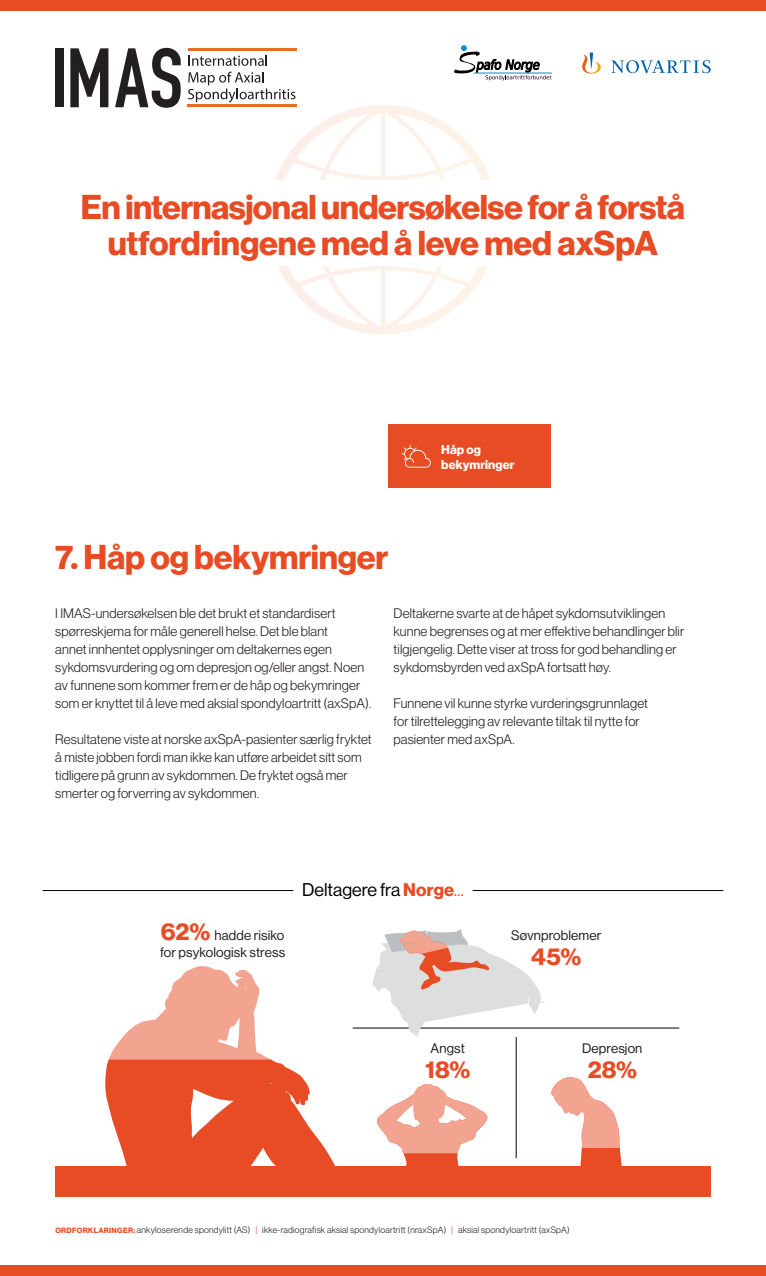
<style>
.page{position:relative;width:766px;height:1276px;background:#fff}
.page>*{position:absolute;margin:0;border:0;box-sizing:border-box;transform-origin:0 0}
.Tittel{font:700 33.75px/36px "Volta Modern Display 75";letter-spacing:-.015em;color:#e74c25;text-align:center}
.Uthevet_-_Infographi{font:700 24px "Volta Modern Display 75";color:#e74c25}
.t1{font:18px "Volta Modern Display 55 Roman";color:#000}
.Brødtekst{font:300 13.5px/18px "Volta Modern Display 45";letter-spacing:.01em;color:#231f20}
.Uthevet_-_Infographi-2{font:13.5px/16.5px "Volta Modern Display 55 Roman";letter-spacing:.01em;color:#231f20}
.Knapp_-_aktiv__u_lin{font:700 12.45px/14.9px "Volta Modern Display 75";letter-spacing:.01em;color:#fff}
.t2{font:300 9px "Volta Modern Display 45";letter-spacing:.025em;color:#231f20}
.s1{font-family:"Volta Modern Display 75";font-weight:700;color:#e74c25}
.s2{color:#e74c25}
.s3{font-family:"Volta Modern Display 75";font-weight:700;font-size:24px;color:#e74c25}
.s4{font-family:"Volta Modern Display 75";font-weight:700;font-size:7.5px;color:#e74c25}
</style>
<div class="page">
<svg style="left:275px;top:105px;width:216px;height:229px"></svg>
<svg style="left:70px;top:48px;width:38px;height:59px"></svg>
<svg style="left:115px;top:48px;width:66px;height:60px"></svg>
<hr style="left:188px;top:48px;width:108px;height:3px;background:#eb6a25">
<hr style="left:187px;top:104px;width:109px;height:3px;background:#eb6a25">
<div style="left:55px;top:48px;width:8px;height:59px;background:#231f20"></div>
<svg style="left:188px;top:55px;width:79px;height:11px"></svg>
<svg style="left:188px;top:72px;width:107px;height:30px"></svg>
<div style="left:0;top:1265px;width:765px;height:11px;background:#e74c25"></div>
<div style="left:0;top:0;width:765px;height:11px;background:#e74c25"></div>
<div style="left:0;top:181px;width:765px;height:85px;background:#fff"></div>
<svg style="left:454px;top:45px;width:97px;height:35px"></svg>
<svg style="left:582px;top:53px;width:128px;height:21px"></svg>
<hr style="left:43px;top:890px;width:250px;height:1px;background:#000">
<hr style="left:472px;top:890px;width:251px;height:1px;background:#000">
<svg style="left:551px;top:1077px;width:71px;height:89px"></svg>
<svg style="left:377px;top:1084px;width:110px;height:82px"></svg>
<svg style="left:109px;top:966px;width:161px;height:93px;fill:#f3a491"></svg>
<hr style="left:352px;top:1028px;width:327px;height:1px;background:#000">
<hr style="left:516px;top:1037px;width:1px;height:121px;background:#000">
<svg style="left:372px;top:929px;width:173px;height:108px"></svg>
<div style="left:55px;top:1166px;width:655px;height:30px;background:#e74c25"></div>
<svg style="left:105px;top:1059px;width:231px;height:107px"></svg>
<div style="left:388px;top:424px;width:162px;height:64px;background:#e74c25"></div>
<svg style="left:401px;top:445px;width:29px;height:22px"></svg>
<h1 class="Tittel" style="left:81px;top:190px;width:605px">En internasjonal undersøkelse for å forstå utfordringene med å leve med axSpA</h1>
<p class="Tittel" style="left:55px;top:540px;width:334px">7. Håp og bekymringer</p>
<p class="Knapp_-_aktiv__u_lin" style="left:441px;top:442px;width:75px">Håp og bekymringer</p>
<p class="Brødtekst" style="left:55px;top:604px;width:317px">I IMAS-undersøkelsen ble det brukt et standardisert spørreskjema for måle generell helse. Det ble blant<br>annet innhentet opplysninger om deltakernes egen sykdomsvurdering og om depresjon og/eller angst. Noen av funnene som kommer frem er de håp og bekymringer som er knyttet til å leve med aksial spondyloartritt (axSpA).</p>
<p class="Brødtekst" style="left:55px;top:730px;width:318px">Resultatene viste at norske axSpA-pasienter særlig fryktet å miste jobben fordi man ikke kan utføre arbeidet sitt som tidligere på grunn av sykdommen. De fryktet også mer smerter og forverring av sykdommen.</p>
<p class="Brødtekst" style="left:393px;top:604px;width:292px">Deltakerne svarte at de håpet sykdomsutviklingen kunne begrenses og at mer effektive behandlinger blir tilgjengelig. Dette viser at tross for god behandling er sykdomsbyrden ved axSpA fortsatt høy.</p>
<p class="Brødtekst" style="left:393px;top:694px;width:256px">Funnene vil kunne styrke vurderingsgrunnlaget for tilrettelegging av relevante tiltak til nytte for pasienter med axSpA.</p>
<p class="t1" style="left:302px;top:879px;width:163px">Deltagere fra <span class="s1">Norge</span><span class="s2">...</span></p>
<p class="Uthevet_-_Infographi-2" style="left:160px;top:927px;width:127px"><span class="s3">62%</span> hadde risiko for psykologisk stress</p>
<p class="Uthevet_-_Infographi-2" style="left:511px;top:926px;width:91px">Søvnproblemer</p>
<p class="Uthevet_-_Infographi" style="left:531px;top:942px;width:51px">45%</p>
<p class="Uthevet_-_Infographi-2" style="left:430px;top:1039px;width:36px">Angst</p>
<p class="Uthevet_-_Infographi" style="left:425px;top:1055px;width:47px">18%</p>
<p class="Uthevet_-_Infographi-2" style="left:582px;top:1039px;width:62px">Depresjon</p>
<p class="Uthevet_-_Infographi" style="left:587px;top:1055px;width:51px">28%</p>
<p class="t2" style="left:55px;top:1225px;width:515px"><span class="s4">ORDFORKLARINGER:</span> ankyloserende spondylitt (AS) <span class="s2">|</span> ikke-radiografisk aksial spondyloartritt (nraxSpA) <span class="s2">|</span> aksial spondyloartritt (axSpA)</p>
</div>
